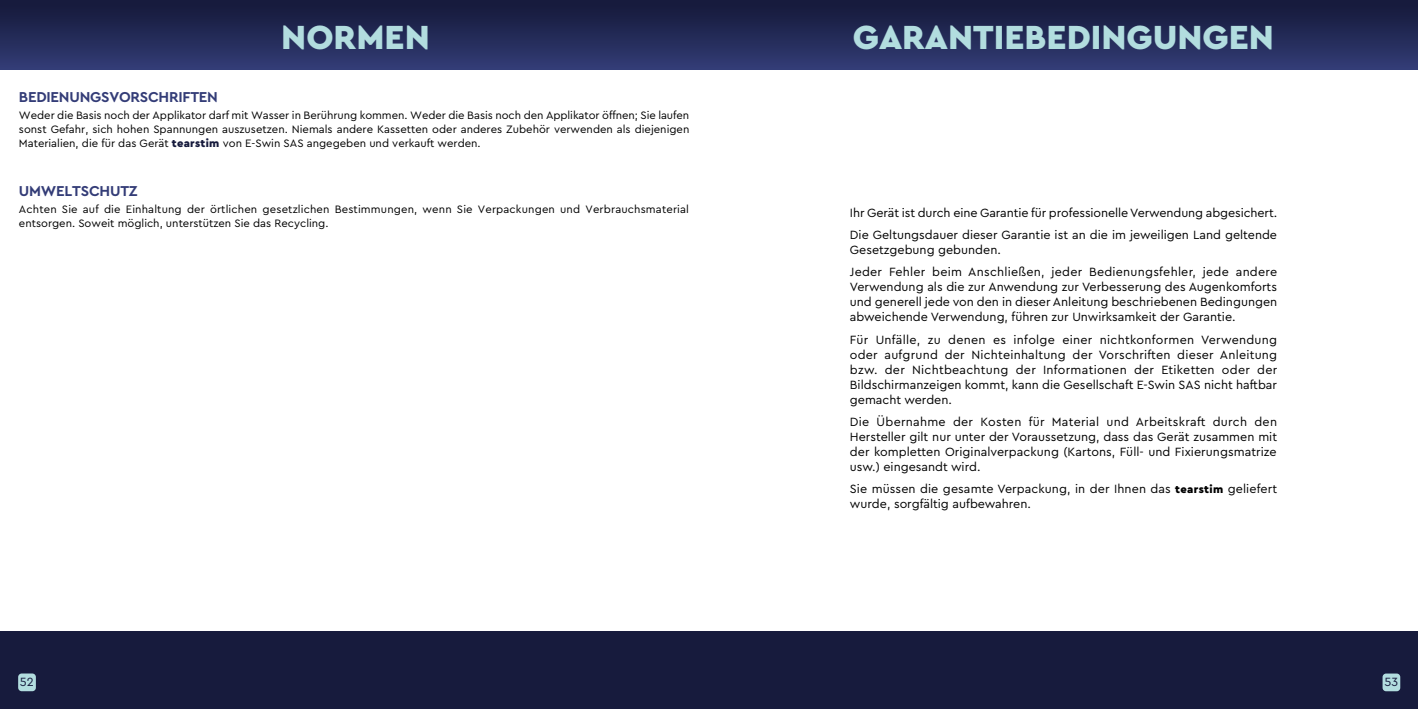
<style>
.page{position:relative;width:1418px;height:709px;background:#fff}
.page>*{position:absolute;margin:0;border:0;box-sizing:border-box;transform-origin:0 0}
.t1{font:900 35px "Cera Pro";color:#b2dddf}
.t2{font:700 15px "Cera Pro";letter-spacing:-.015em;color:#333c77}
.t3{font:12.5px/15px "Cera Pro";color:#000;text-align:justify}
.t4{font:12.5px/22.1px "Cera Pro";letter-spacing:.02em;color:#000}
.t5{font:12.5px "Cera Pro";color:#171b3d}
.t6{font:11.25px/13.8px "Cera Pro";letter-spacing:.01em;color:#000;text-align:justify}
.s1{font-weight:900;color:#171b3d}
.s2{font-weight:900;font-size:11.25px}
</style>
<div class="page">
<div style="left:0;top:631px;width:709px;height:78px;background:#171b3d"></div>
<div style="left:709px;top:631px;width:708px;height:78px;background:#171b3d"></div>
<div style="left:1382px;top:673px;width:18px;height:18px;background:#b2dddf;border-radius:4px"></div>
<div style="left:18px;top:673px;width:18px;height:18px;background:#b2dddf;border-radius:4px"></div>
<div style="left:0;top:0;width:1417px;height:70px;background:linear-gradient(to bottom,#141837,#323c75)"></div>
<h1 class="t1" style="left:281px;top:14px;width:150px">NORMEN</h1>
<h1 class="t1" style="left:853px;top:14px;width:422px">GARANTIEBEDINGUNGEN</h1>
<p class="t2" style="left:19px;top:87px;width:200px">BEDIENUNGSVORSCHRIFTEN</p>
<p class="t6" style="left:19px;top:108px;width:672px">Weder die Basis noch der Applikator darf mit Wasser in Berührung kommen. Weder die Basis noch den Applikator öffnen; Sie laufen sonst Gefahr, sich hohen Spannungen auszusetzen. Niemals andere Kassetten oder anderes Zubehör verwenden als diejenigen Materialien, die für das Gerät <span class="s1">tearstim</span> von E-Swin SAS angegeben und verkauft werden.</p>
<p class="t2" style="left:19px;top:181px;width:120px">UMWELTSCHUTZ</p>
<p class="t6" style="left:19px;top:202px;width:671px">Achten Sie auf die Einhaltung der örtlichen gesetzlichen Bestimmungen, wenn Sie Verpackungen und Verbrauchsmaterial entsorgen. Soweit möglich, unterstützen Sie das Recycling.</p>
<p class="t3" style="left:850px;top:201px;width:429px;line-height:22.1px">Ihr Gerät ist durch eine Garantie für professionelle Verwendung abgesichert.<br>Die Geltungsdauer dieser Garantie ist an die im jeweiligen Land geltende</p>
<p class="t4" style="left:850px;top:238px;width:429px">Gesetzgebung gebunden.<br>Jeder Fehler beim Anschließen, jeder Bedienungsfehler, jede andere</p>
<p class="t3" style="left:850px;top:279px;width:429px">Verwendung als die zur Anwendung zur Verbesserung des Augenkomforts und generell jede von den in dieser Anleitung beschriebenen Bedingungen abweichende Verwendung, führen zur Unwirksamkeit der Garantie.</p>
<p class="t3" style="left:850px;top:331px;width:429px">Für Unfälle, zu denen es infolge einer nichtkonformen Verwendung oder aufgrund der Nichteinhaltung der Vorschriften dieser Anleitung bzw. der Nichtbeachtung der Informationen der Etiketten oder der Bildschirmanzeigen kommt, kann die Gesellschaft E-Swin SAS nicht haftbar gemacht werden.</p>
<p class="t3" style="left:850px;top:413px;width:429px">Die Übernahme der Kosten für Material und Arbeitskraft durch den Hersteller gilt nur unter der Voraussetzung, dass das Gerät zusammen mit der kompletten Originalverpackung (Kartons, Füll- und Fixierungsmatrize usw.) eingesandt wird.</p>
<p class="t3" style="left:850px;top:480px;width:429px">Sie müssen die gesamte Verpackung, in der Ihnen das <span class="s2">tearstim</span> geliefert wurde, sorgfältig aufbewahren.</p>
<p class="t5" style="left:20px;top:673px;width:15px">52</p>
<p class="t5" style="left:1384px;top:673px;width:15px">53</p>
</div>
